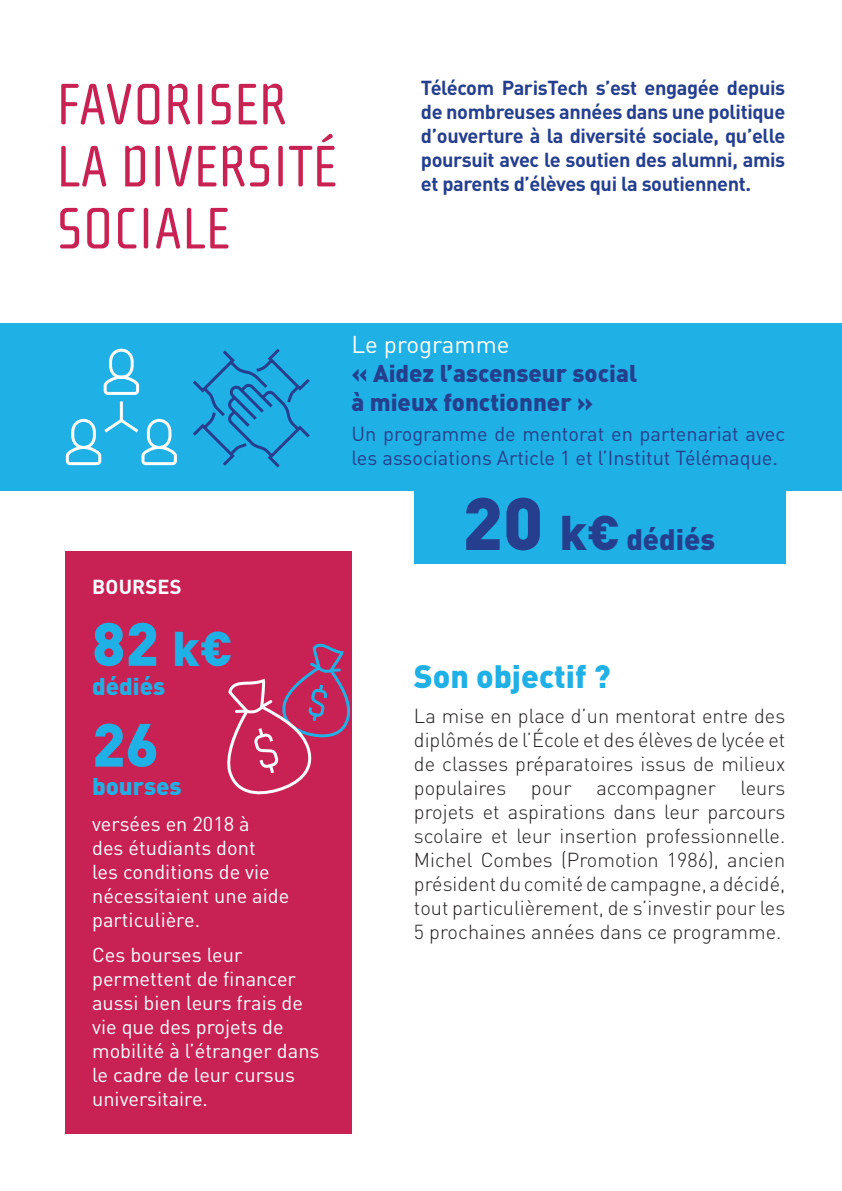
<style>
.page{position:relative;width:842px;height:1191px;background:#fff}
.page>*{position:absolute;margin:0;border:0;box-sizing:border-box;transform-origin:0 0}
.t1{font:60px/62px "Cholla Sans";color:#c72253}
.t2{font:900 60px "DINOT";color:#1fb0e6}
.t3{font:900 32px "DINOT";color:#1fb0e6}
.t4{font:900 29.2px "DINOT";color:#253f8e}
.t5{font:900 24px/28.8px "DINOT";color:#253f8e}
.t6{font:900 24px "DINOT";color:#1fb0e6}
.t7{font:300 20px/24px "DINOT";color:#231f20;text-align:justify}
.t8{font:20px/24px "DINOT";color:#fff}
.t9{font:700 20px/24px "DINOT";letter-spacing:-.02em;color:#253f8e;text-align:justify}
.t10{font:20px/24px "DINOT";color:#253f8e}
.t11{font:700 20px "DINOT";letter-spacing:.01em;color:#fff}
.s1{font-size:48px}
.s2{font-weight:400;color:#fff}
.s3{font-size:73px}
</style>
<div class="page">
<div style="left:0;top:323px;width:842px;height:167px;background:#1fb0e6"></div>
<div style="left:414px;top:489px;width:371px;height:74px;background:#1fb0e6"></div>
<div style="left:65px;top:551px;width:286px;height:583px;background:#c72253"></div>
<svg style="left:227px;top:639px;width:125px;height:157px"></svg>
<svg style="left:65px;top:348px;width:112px;height:118px"></svg>
<svg style="left:193px;top:349px;width:117px;height:119px"></svg>
<p class="t1" style="left:57px;top:75px;width:282px">FAVORISER<br>LA DIVERSITÉ<br>SOCIALE</p>
<p class="t9" style="left:421px;top:75px;width:366px">Télécom ParisTech s’est engagée depuis de nombreuses années dans une politique d’ouverture à la diversité sociale, qu’elle poursuit avec le soutien des alumni, amis et parents d’élèves qui la soutiennent.</p>
<p class="t11" style="left:92px;top:573px;width:91px">BOURSES</p>
<p class="t2" style="left:92px;top:603px;width:142px">82 <span class="s1">k€</span></p>
<p class="t6" style="left:92px;top:669px;width:75px">dédiés</p>
<p class="t2" style="left:92px;top:704px;width:68px">26</p>
<p class="t6" style="left:92px;top:770px;width:91px">bourses</p>
<p class="t8" style="left:92px;top:810px;width:199px">versées en 2018 à<br>des étudiants dont<br>les conditions de vie nécessitaient une aide particulière.</p>
<p class="t8" style="left:92px;top:942px;width:229px">Ces bourses leur permettent de financer aussi bien leurs frais de vie que des projets de mobilité à l’étranger dans le cadre de leur cursus universitaire.</p>
<p class="t5" style="left:351px;top:329px;width:287px"><span class="s2">Le programme<br></span>« Aidez l’ascenseur social à mieux fonctionner »</p>
<p class="t10" style="left:351px;top:420px;width:435px">Un programme de mentorat en partenariat avec les associations Article 1 et l’Institut Télémaque.</p>
<p class="t4" style="left:462px;top:519px;width:254px"><span class="s3">20</span> <span class="s1">k€</span> dédiés</p>
<p class="t3" style="left:414px;top:654px;width:198px">Son objectif ?</p>
<p class="t7" style="left:414px;top:703px;width:373px">La mise en place d’un mentorat entre des diplômés de l’École et des élèves de lycée et de classes préparatoires issus de milieux populaires pour accompagner leurs projets et aspirations dans leur parcours scolaire et leur insertion professionnelle.<br>Michel Combes (Promotion 1986), ancien président du comité de campagne, a décidé, tout particulièrement, de s’investir pour les 5 prochaines années dans ce programme.</p>
</div>
